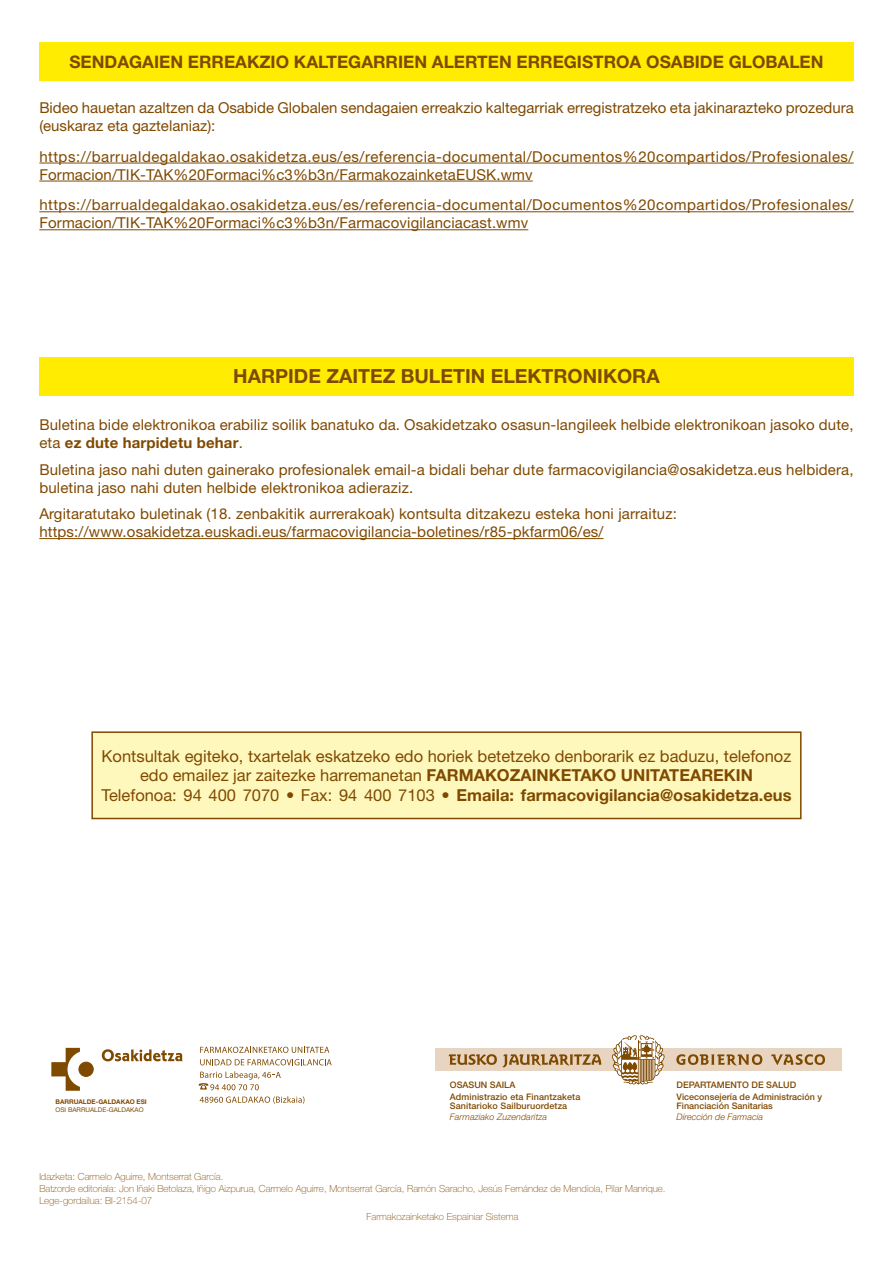
<style>
.page{position:relative;width:893px;height:1263px;background:#fff}
.page>*{position:absolute;margin:0;border:0;box-sizing:border-box;transform-origin:0 0}
.t1{font:700 19.5px "Helvetica Neue LT Std";color:#804900}
.t2{font:700 17.25px "Helvetica Neue LT Std";color:#804900}
.t3{font:16.5px/19.5px "Helvetica Neue LT Std";color:#804900;text-align:center}
.t4{font:15px/18px "Helvetica Neue LT Std";letter-spacing:.01em;color:#804900}
.t5{font:15px/18px "Helvetica Neue LT Std";letter-spacing:.035em;color:#804900}
.t6{font:100 9.75px/12px "Helvetica Neue LT Std";color:#804900}
.t7{font:500 9px/11.1px "Helvetica Neue LT Std";color:#804900}
.t8{font:italic 300 9px "Helvetica Neue LT Std";letter-spacing:.01em;color:#804900}
.t9{font:700 6.45px "Helvetica Neue LT Std";color:#804900}
.t10{font:6.45px "Helvetica Neue LT Std";color:#804900}
.s1{font-weight:700}
</style>
<div class="page">
<div style="left:92px;top:732px;width:709px;height:86px;background:#fff8bd"></div>
<div style="left:91px;top:731px;width:710px;height:88px;border:2px solid #804900"></div>
<div style="left:39px;top:357px;width:815px;height:38px;background:#ffec00"></div>
<div style="left:39px;top:43px;width:815px;height:38px;background:#ffec00"></div>
<hr style="left:39px;top:538px;width:565px;height:1px;background:#804900">
<hr style="left:39px;top:163px;width:815px;height:1px;background:#804900">
<hr style="left:39px;top:181px;width:494px;height:1px;background:#804900">
<hr style="left:39px;top:211px;width:815px;height:1px;background:#804900">
<hr style="left:39px;top:229px;width:489px;height:1px;background:#804900">
<svg style="left:200px;top:1047px;width:129px;height:6px"></svg>
<svg style="left:200px;top:1059px;width:132px;height:6px"></svg>
<svg style="left:200px;top:1096px;width:104px;height:8px"></svg>
<svg style="left:51px;top:1048px;width:29px;height:43px"></svg>
<div style="left:79px;top:1062px;width:14px;height:14px;background:#804900;border-radius:50%"></div>
<div style="left:79px;top:1062px;width:14px;height:14px;border:1px solid #804900;border-radius:50%"></div>
<svg style="left:102px;top:1049px;width:81px;height:12px"></svg>
<svg style="left:199px;top:1071px;width:82px;height:19px"></svg>
<div style="left:435px;top:1048px;width:407px;height:23px;background:#e8d5c1"></div>
<svg style="left:448px;top:1054px;width:153px;height:13px"></svg>
<svg style="left:676px;top:1054px;width:86px;height:12px"></svg>
<svg style="left:771px;top:1054px;width:54px;height:11px"></svg>
<svg style="left:611px;top:1035px;width:54px;height:50px"></svg>
<p class="t2" style="left:69px;top:51px;width:756px">SENDAGAIEN ERREAKZIO KALTEGARRIEN ALERTEN ERREGISTROA OSABIDE GLOBALEN</p>
<p class="t4" style="left:39px;top:98px;width:816px">Bideo hauetan azaltzen da Osabide Globalen sendagaien erreakzio kaltegarriak erregistratzeko eta jakinarazteko prozedura (euskaraz eta gaztelaniaz):</p>
<p class="t5" style="left:39px;top:147px;width:816px">https://barrualdegaldakao.osakidetza.eus/es/referencia-documental/Documentos%20compartidos/Profesionales/<br>Formacion/TIK-TAK%20Formaci%c3%b3n/FarmakozainketaEUSK.wmv</p>
<p class="t5" style="left:39px;top:196px;width:816px">https://barrualdegaldakao.osakidetza.eus/es/referencia-documental/Documentos%20compartidos/Profesionales/<br>Formacion/TIK-TAK%20Formaci%c3%b3n/Farmacovigilanciacast.wmv</p>
<h1 class="t1" style="left:233px;top:364px;width:428px">HARPIDE ZAITEZ BULETIN ELEKTRONIKORA</h1>
<p class="t4" style="left:39px;top:415px;width:816px">Buletina bide elektronikoa erabiliz soilik banatuko da. Osakidetzako osasun-langileek helbide elektronikoan jasoko dute, eta <span class="s1">ez dute harpidetu behar</span>.</p>
<p class="t4" style="left:39px;top:460px;width:816px">Buletina jaso nahi duten gainerako profesionalek email-a bidali behar dute farmacovigilancia@osakidetza.eus helbidera, buletina jaso nahi duten helbide elektronikoa adieraziz.</p>
<p class="t4" style="left:39px;top:504px;width:639px">Argitaratutako buletinak (18. zenbakitik aurrerakoak) kontsulta ditzakezu esteka honi jarraituz: https://www.osakidetza.euskadi.eus/farmacovigilancia-boletines/r85-pkfarm06/es/</p>
<p class="t3" style="left:101px;top:746px;width:692px">Kontsultak egiteko, txartelak eskatzeko edo horiek betetzeko denborarik ez baduzu, telefonoz edo emailez jar zaitezke harremanetan <span class="s1">FARMAKOZAINKETAKO UNITATEAREKIN<br></span>Telefonoa: 94 400 7070 • Fax: 94 400 7103 • <span class="s1">Emaila: farmacovigilancia@osakidetza.eus</span></p>
<p class="t9" style="left:55px;top:1098px;width:93px">BARRUALDE-GALDAKAO ESI</p>
<p class="t10" style="left:55px;top:1106px;width:90px">OSI BARRUALDE-GALDAKAO</p>
<p class="t7" style="left:450px;top:1079px;width:132px">OSASUN SAILA<br>Administrazio eta Finantzaketa</p>
<p class="t7" style="left:450px;top:1100px;width:119px">Sanitarioko Sailburuordetza</p>
<p class="t8" style="left:450px;top:1111px;width:99px">Farmaziako Zuzendaritza</p>
<p class="t7" style="left:676px;top:1079px;width:147px">DEPARTAMENTO DE SALUD<br>Viceconsejería de Administración y</p>
<p class="t7" style="left:676px;top:1100px;width:98px">Financiación Sanitarias</p>
<p class="t8" style="left:676px;top:1111px;width:88px">Dirección de Farmacia</p>
<p class="t6" style="left:39px;top:1170px;width:628px">Idazketa: Carmelo Aguirre, Montserrat García.<br>Batzorde editoriala: Jon Iñaki Betolaza, Iñigo Aizpurua, Carmelo Aguirre, Montserrat García, Ramón Saracho, Jesús Fernández de Mendiola, Pilar Manrique.<br>Lege-gordailua: BI-2154-07</p>
<p class="t6" style="left:367px;top:1211px;width:153px">Farmakozainketako Espainiar Sistema</p>
</div>
